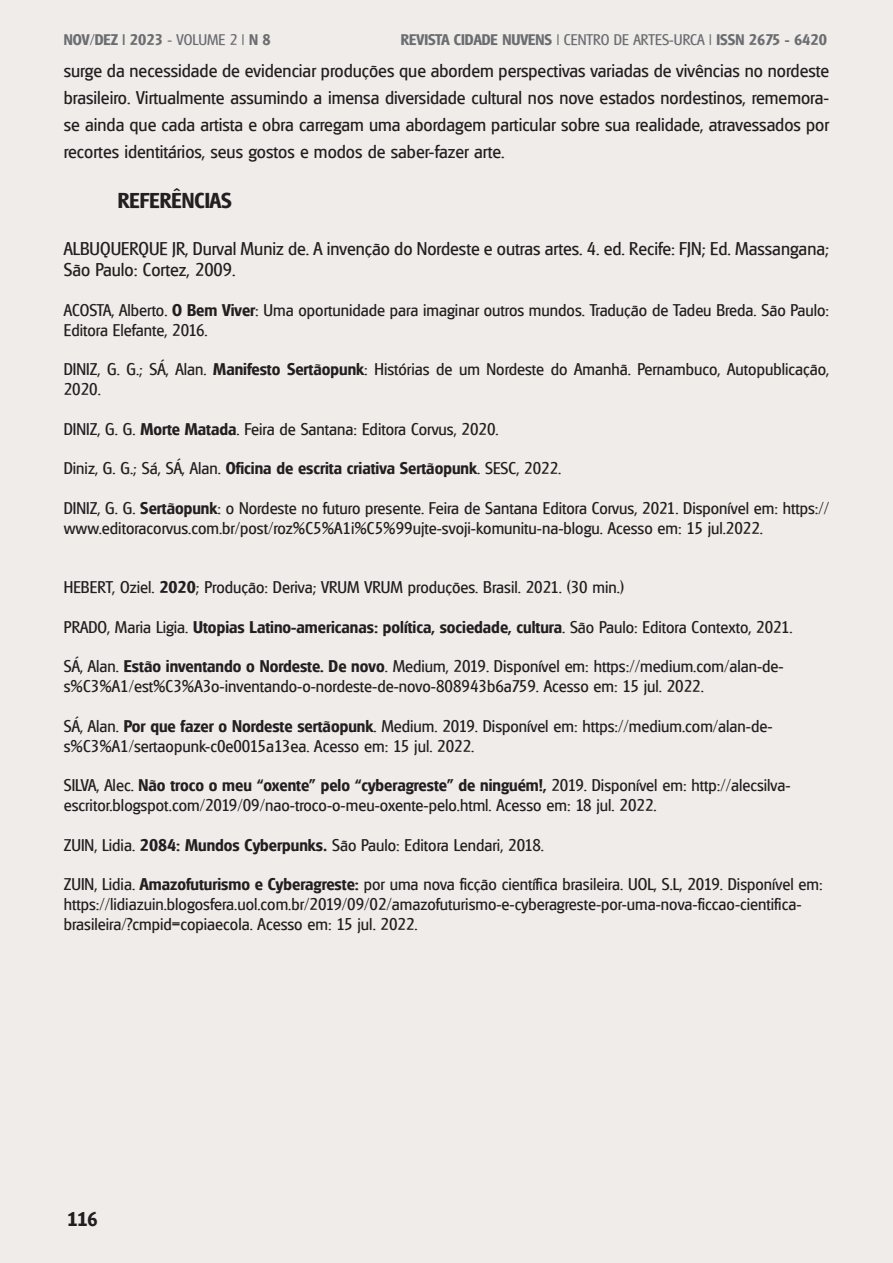
<style>
.page{position:relative;width:893px;height:1263px;background:#efecea}
.page>*{position:absolute;margin:0;border:0;box-sizing:border-box;transform-origin:0 0}
.t1{font:700 21px "Glasgow";color:#231f20}
.t2{font:700 19.5px "Glasgow";color:#231f20}
.t3{font:18px/27px "Glasgow";color:#231f20;text-align:justify}
.t4{font:16.5px/19.8px "Glasgow";color:#231f20}
.t5{font:700 16.5px "Glasgow";color:#231f20}
.t6{font:700 15px "Glasgow";color:#6c6d70}
.s1{font-weight:400}
.s2{font-weight:700}
.s3{font-family:"Times New Roman";font-weight:700}
</style>
<div class="page">
<p class="t6" style="left:64px;top:30px;width:208px">NOV/DEZ | 2023 <span class="s1">- VOLUME 2 |</span> N 8</p>
<p class="t6" style="left:401px;top:30px;width:428px">REVISTA CIDADE NUVENS <span class="s1">| CENTRO DE ARTES-URCA |</span> ISSN 2675 - 6420</p>
<p class="t3" style="left:64px;top:57px;width:767px">surge da necessidade de evidenciar produções que abordem perspectivas variadas de vivências no nordeste brasileiro. Virtualmente assumindo a imensa diversidade cultural nos nove estados nordestinos, rememora&shy;se ainda que cada artista e obra carregam uma abordagem particular sobre sua realidade, atravessados por recortes identitários, seus gostos e modos de saber-fazer arte.</p>
<p class="t1" style="left:118px;top:187px;width:116px">REFERÊNCIAS</p>
<p class="t3" style="left:64px;top:237px;width:767px;line-height:21.6px">ALBUQUERQUE JR, Durval Muniz de. A invenção do Nordeste e outras artes. 4. ed. Recife: FJN; Ed. Massangana;<br>São Paulo: Cortez, 2009.</p>
<p class="t4" style="left:64px;top:300px;width:767px">ACOSTA, Alberto. <span class="s2">O Bem Viver</span>: Uma oportunidade para imaginar outros mundos. Tradução de Tadeu Breda. São Paulo:<br>Editora Elefante, 2016.</p>
<p class="t4" style="left:64px;top:359px;width:767px">DINIZ, G. G.; SÁ, Alan. <span class="s2">Manifesto Sertãopunk</span>: Histórias de um Nordeste do Amanhã. Pernambuco, Autopublicação,<br>2020.</p>
<p class="t4" style="left:64px;top:419px;width:436px">DINIZ, G. G. <span class="s2">Morte Matada</span>. Feira de Santana: Editora Corvus, 2020.</p>
<p class="t5" style="left:64px;top:458px;width:499px"><span class="s1">Diniz, G. G.; Sá, SÁ, Alan.</span> Oficina de escrita criativa Sertãopunk<span class="s1">. SESC, 2022.</span></p>
<p class="t4" style="left:64px;top:498px;width:767px">DINIZ, G. G. <span class="s2">Sertãopunk</span>: o Nordeste no futuro presente. Feira de Santana Editora Corvus, 2021. Disponível em: https:// www.editoracorvus.com.br/post/roz%C5%A1i%C5%99ujte-svoji-komunitu-na-blogu. Acesso em: 15 jul.2022.</p>
<p class="t4" style="left:64px;top:577px;width:562px">HEBERT, Oziel. <span class="s2">2020</span>; Produção: Deriva; VRUM VRUM produções. Brasil. 2021. (30 min.)</p>
<p class="t5" style="left:64px;top:617px;width:730px"><span class="s1">PRADO, Maria Ligia.</span> Utopias Latino-americanas: política, sociedade, cultura<span class="s1">. São Paulo: Editora Contexto, 2021.</span></p>
<p class="t4" style="left:64px;top:656px;width:721px">SÁ, Alan. <span class="s2">Estão inventando o Nordeste. De novo</span>. Medium, 2019. Disponível em: https://medium.com/alan-de&shy;s%C3%A1/est%C3%A3o-inventando-o-nordeste-de-novo-808943b6a759. Acesso em: 15 jul. 2022.</p>
<p class="t4" style="left:64px;top:716px;width:710px">SÁ, Alan. <span class="s2">Por que fazer o Nordeste sertãopunk</span>. Medium. 2019. Disponível em: https://medium.com/alan-de&shy;s%C3%A1/sertaopunk-c0e0015a13ea. Acesso em: 15 jul. 2022.</p>
<p class="t4" style="left:64px;top:775px;width:728px">SILVA, Alec. <span class="s2">Não troco o meu “oxente” pelo “cyberagreste” de ninguém!,</span> 2019. Disponível em: http://alecsilva&shy;escritor.blogspot.com/2019/09/nao-troco-o-meu-oxente-pelo.html. Acesso em: 18 jul. 2022.</p>
<p class="t4" style="left:64px;top:835px;width:482px">ZUIN, Lidia. <span class="s2">2084: Mundos Cyberpunks</span><span class="s3">.</span> São Paulo: Editora Lendari, 2018.</p>
<p class="t4" style="left:64px;top:874px;width:760px">ZUIN, Lidia. <span class="s2">Amazofuturismo e Cyberagreste:</span> por uma nova ficção científica brasileira. UOL, S.L, 2019. Disponível em: https://lidiazuin.blogosfera.uol.com.br/2019/09/02/amazofuturismo-e-cyberagreste-por-uma-nova-ficcao-cientifica&shy;brasileira/?cmpid=copiaecola. Acesso em: 15 jul. 2022.</p>
<p class="t2" style="left:67px;top:1207px;width:32px">116</p>
</div>
